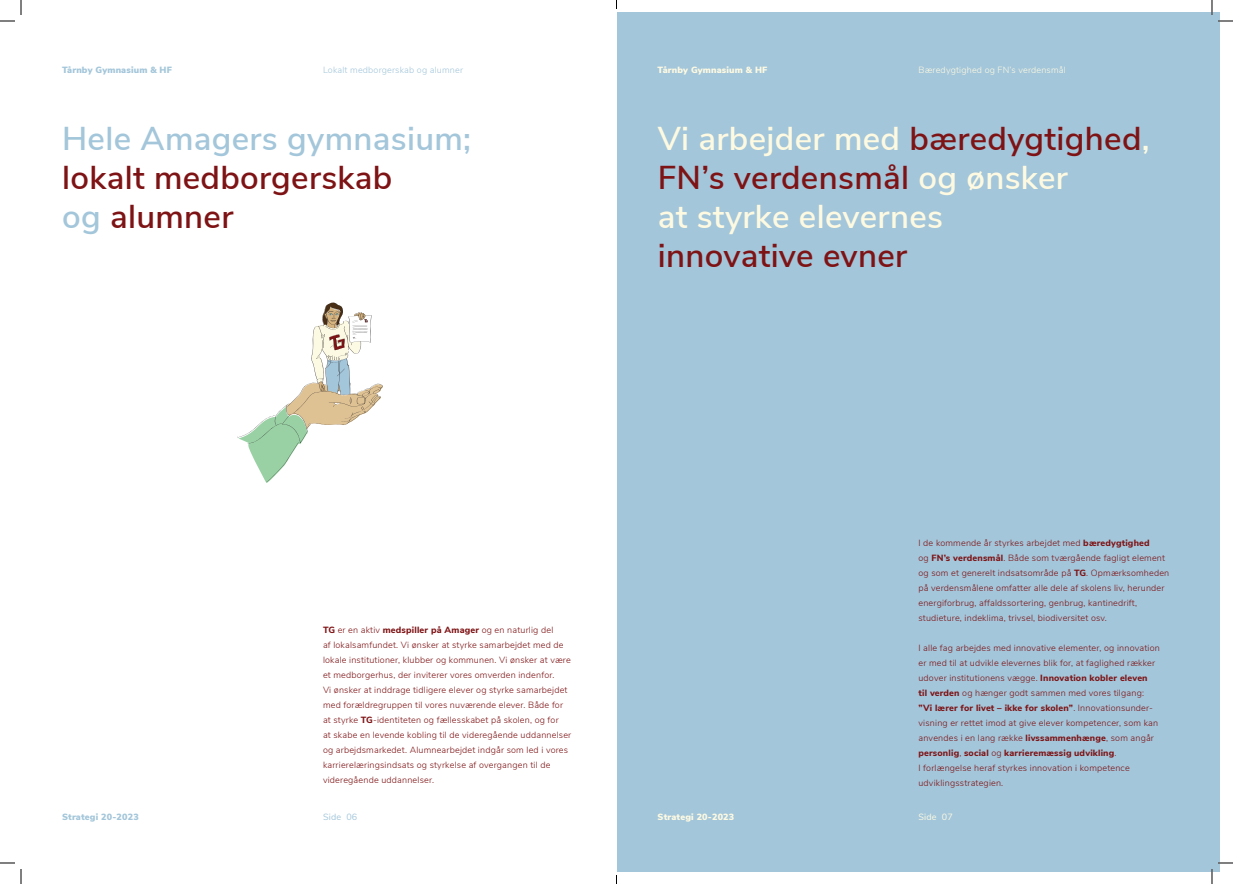
<style>
.page{position:relative;width:1233px;height:884px;background:#fff}
.page>*{position:absolute;margin:0;border:0;box-sizing:border-box;transform-origin:0 0}
.t1{font:600 33px/39px "Nunito Sans";letter-spacing:.01em;color:#7e1315}
.t2{font:600 33px/39px "Nunito Sans";letter-spacing:.01em;color:#a3c6da}
.t3{font:300 9px/15px "Nunito Sans";letter-spacing:.02em;color:#7e1315}
.t4{font:900 9px "Nunito Sans";letter-spacing:.02em;color:#a3c6da}
.t5{font:900 9px "Nunito Sans";letter-spacing:.02em;color:#fefae2}
.t6{font:300 9px "Nunito Sans";letter-spacing:.02em;color:#fefae2}
.t7{font:300 9px "Nunito Sans";letter-spacing:.02em;color:#a3c6da}
.t8{font:9px "Nunito Sans";letter-spacing:.02em;color:#a3c6da}
.t9{font:9px "Nunito Sans";letter-spacing:.02em;color:#fefae2}
.s1{color:#7e1315}
.s2{color:#a3c6da}
.s3{color:#fefae2}
.s4{font-weight:800}
</style>
<div class="page">
<div style="left:616px;top:12px;width:603px;height:859px;background:#a3c6da"></div>
<svg style="left:237px;top:303px;width:146px;height:180px"></svg>
<svg style="left:1218px;top:20px;width:15px;height:2px"></svg>
<svg style="left:1218px;top:862px;width:15px;height:2px"></svg>
<svg style="left:0;top:0;width:22px;height:22px"></svg>
<svg style="left:0;top:862px;width:22px;height:22px"></svg>
<svg style="left:1211px;top:0;width:1px;height:15px"></svg>
<svg style="left:1211px;top:869px;width:1px;height:15px"></svg>
<p class="t4" style="left:62px;top:64px;width:111px">Tårnby Gymnasium &amp; HF</p>
<p class="t7" style="left:323px;top:64px;width:142px">Lokalt medborgerskab og alumner</p>
<p class="t5" style="left:657px;top:64px;width:111px">Tårnby Gymnasium &amp; HF</p>
<p class="t6" style="left:918px;top:64px;width:149px">Bæredygtighed og FN’s verdensmål</p>
<p class="t2" style="left:62px;top:117px;width:410px">Hele Amagers gymnasium; <span class="s1">lokalt medborgerskab</span></p>
<p class="t1" style="left:62px;top:195px;width:173px"><span class="s2">og</span> alumner</p>
<p class="t1" style="left:657px;top:117px;width:493px"><span class="s3">Vi arbejder med</span> bæredygtighed<span class="s3">,<br></span>FN’s verdensmål <span class="s3">og ønsker<br>at styrke elevernes<br></span>innovative evner</p>
<p class="t3" style="left:323px;top:621px;width:250px"><span class="s4">TG</span> er en aktiv <span class="s4">medspiller på Amager</span> og en naturlig del<br>af lokalsamfundet. Vi ønsker at styrke samarbejdet med de lokale institutioner, klubber og kommunen. Vi ønsker at være et medborgerhus, der inviterer vores omverden indenfor.<br>Vi ønsker at inddrage tidligere elever og styrke samarbejdet med forældregruppen til vores nuværende elever. Både for at styrke <span class="s4">TG</span>-identiteten og fællesskabet på skolen, og for<br>at skabe en levende kobling til de videregående uddannelser og arbejdsmarkedet. Alumnearbejdet indgår som led i vores karrierelæringsindsats og styrkelse af overgangen til de videregående uddannelser.</p>
<p class="t3" style="left:918px;top:534px;width:252px">I de kommende år styrkes arbejdet med <span class="s4">bæredygtighed<br></span>og <span class="s4">FN’s verdensmål</span>. Både som tværgående fagligt element og som et generelt indsatsområde på <span class="s4">TG</span>. Opmærksomheden på verdensmålene omfatter alle dele af skolens liv, herunder energiforbrug, affaldssortering, genbrug, kantinedrift, studieture, indeklima, trivsel, biodiversitet osv.</p>
<p class="t3" style="left:918px;top:639px;width:243px">I alle fag arbejdes med innovative elementer, og innovation er med til at udvikle elevernes blik for, at faglighed rækker udover institutionens vægge. <span class="s4">Innovation kobler eleven<br>til verden</span> og hænger godt sammen med vores tilgang: <span class="s4">”Vi lærer for livet – ikke for skolen”</span>. Innovationsunder&shy;visning er rettet imod at give elever kompetencer, som kan anvendes i en lang række <span class="s4">livssammenhænge</span>, som angår <span class="s4">personlig</span>, <span class="s4">social</span> og <span class="s4">karrieremæssig udvikling</span>.</p>
<p class="t3" style="left:918px;top:759px;width:213px">I forlængelse heraf styrkes innovation i kompetence udviklingsstrategien.</p>
<p class="t4" style="left:62px;top:810px;width:78px">Strategi 20-2023</p>
<p class="t5" style="left:657px;top:810px;width:78px">Strategi 20-2023</p>
<p class="t8" style="left:323px;top:810px;width:36px">Side 06</p>
<p class="t9" style="left:918px;top:810px;width:36px">Side 07</p>
</div>
